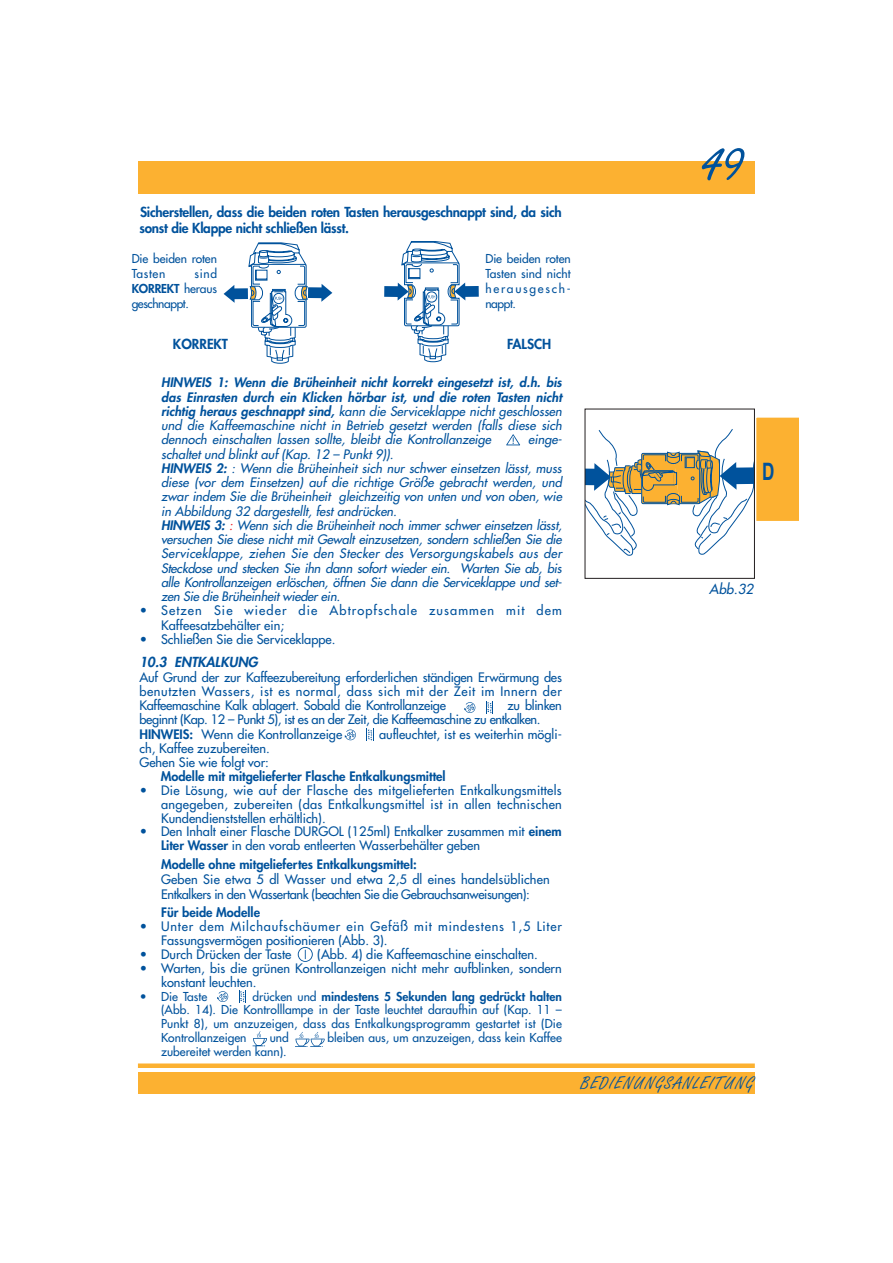
<style>
.page{position:relative;width:893px;height:1263px;background:#fff}
.page>*{position:absolute;margin:0;border:0;box-sizing:border-box;transform-origin:0 0}
.t1{font:60px "Freestyle Script";color:#00529c}
.t2{font:700 24px "Helvetica";color:#00529c;scale:.7 1}
.t3{font:18px "Freestyle Script";letter-spacing:.065em;color:#00529c}
.t4{font:800 13.5px/15.8px "Futura";letter-spacing:-.015em;color:#00529c}
.t5{font:italic 800 13.5px "Futura";color:#00529c}
.t6{font:italic 13.5px "Futura";color:#00529c}
.t7{font:italic 12.75px/14.2px "Futura";color:#00529c;text-align:justify}
.t8{font:12.75px/14px "Futura";color:#00529c}
.t9{font:12.75px/14.2px "Futura";letter-spacing:-.03em;color:#00529c}
.t10{font:800 12.75px "Futura";color:#00529c}
.t11{font:12.75px/14px "Futura";letter-spacing:.06em;color:#00529c}
.t12{font:12.75px/14.2px "Futura";letter-spacing:.085em;color:#00529c}
.t13{font:12px/15px "Futura";color:#00529c;text-align:justify}
.s1{font-weight:800}
.s2{color:#ed1e25}
</style>
<div class="page">
<div style="left:138px;top:161px;width:616px;height:33px;background:#fcb131"></div>
<hr style="left:138px;top:1064px;width:616px;height:4px;background:#fcb131">
<div style="left:138px;top:1072px;width:616px;height:22px;background:#fcb131"></div>
<svg style="left:586px;top:416px;width:212px;height:140px"></svg>
<div style="left:585px;top:468px;width:11px;height:17px;background:#00529c"></div>
<svg style="left:486px;top:701px;width:7px;height:12px"></svg>
<svg style="left:464px;top:702px;width:11px;height:11px"></svg>
<svg style="left:239px;top:990px;width:7px;height:12px"></svg>
<svg style="left:217px;top:991px;width:11px;height:11px"></svg>
<svg style="left:298px;top:947px;width:15px;height:15px"></svg>
<svg style="left:248px;top:243px;width:60px;height:121px"></svg>
<svg style="left:223px;top:285px;width:11px;height:18px"></svg>
<div style="left:233px;top:288px;width:15px;height:11px;background:#00529c"></div>
<svg style="left:321px;top:284px;width:11px;height:18px"></svg>
<div style="left:308px;top:287px;width:15px;height:11px;background:#00529c"></div>
<div style="left:464px;top:286px;width:15px;height:11px;background:#00529c"></div>
<svg style="left:397px;top:241px;width:68px;height:121px"></svg>
<div style="left:384px;top:286px;width:15px;height:11px;background:#00529c"></div>
<svg style="left:506px;top:434px;width:14px;height:11px"></svg>
<svg style="left:366px;top:729px;width:8px;height:12px"></svg>
<svg style="left:345px;top:730px;width:11px;height:10px"></svg>
<div style="left:138px;top:336px;width:125px;height:21px;background:#fff"></div>
<svg style="left:252px;top:1031px;width:15px;height:15px"></svg>
<svg style="left:295px;top:1032px;width:29px;height:15px"></svg>
<p class="t4" style="left:139px;top:205px;width:424px">Sicherstellen, dass die beiden roten Tasten herausgeschnappt sind, da sich sonst die Klappe nicht schließen lässt.</p>
<p class="t13" style="left:132px;top:252px;width:87px">Die beiden roten<br>Tasten</p>
<p class="t13" style="left:132px;top:267px;width:87px;text-indent:63px">sind <span class="s1">KORREKT</span> heraus geschnappt.</p>
<p class="t13" style="left:485px;top:252px;width:87px">Die beiden roten Tasten sind nicht herausgesch&shy;nappt.</p>
<p class="t4" style="left:173px;top:338px;width:57px">KORREKT</p>
<p class="t4" style="left:507px;top:337px;width:46px">FALSCH</p>
<h1 class="t1" style="left:701px;top:142px;width:43px">49</h1>
<p class="t7" style="left:161px;top:376px;width:402px"><span class="s1">HINWEIS 1: Wenn die Brüheinheit nicht korrekt eingesetzt ist, d.h. bis das Einrasten durch ein Klicken hörbar ist, und die roten Tasten nicht richtig heraus geschnappt sind,</span> kann die Serviceklappe nicht geschlossen und die Kaffeemaschine nicht in Betrieb gesetzt werden (falls diese sich dennoch einschalten lassen sollte, bleibt die Kontrollanzeige</p>
<p class="t7" style="left:528px;top:433px;width:35px">einge-</p>
<p class="t7" style="left:161px;top:448px;width:402px;text-align:left">schaltet und blinkt auf (Kap. 12 – Punkt 9)).<br><span class="s1">HINWEIS 2:</span> : Wenn die Brüheinheit sich nur schwer einsetzen lässt, muss diese (vor dem Einsetzen) auf die richtige Größe gebracht werden, und zwar indem Sie die Brüheinheit gleichzeitig von unten und von oben, wie in Abbildung 32 dargestellt, fest andrücken.<br><span class="s1">HINWEIS 3:</span> <span class="s2">:</span> Wenn sich die Brüheinheit noch immer schwer einsetzen lässt, versuchen Sie diese nicht mit Gewalt einzusetzen, sondern schließen Sie die Serviceklappe, ziehen Sie den Stecker des Versorgungskabels aus der Steckdose und stecken Sie ihn dann sofort wieder ein. Warten Sie ab, bis alle Kontrollanzeigen erlöschen, öffnen Sie dann die Serviceklappe und set&shy;zen Sie die Brüheinheit wieder ein.</p>
<p class="t12" style="left:161px;top:604px;width:402px;text-indent:-21px">• Setzen Sie wieder die Abtropfschale zusammen mit dem<br>Kaffeesatzbehälter ein;</p>
<p class="t8" style="left:140px;top:633px;width:197px">• Schließen Sie die Serviceklappe.</p>
<p class="t5" style="left:139px;top:656px;width:120px">10.3 ENTKALKUNG</p>
<p class="t8" style="left:139px;top:671px;width:424px;text-align:justify">Auf Grund der zur Kaffeezubereitung erforderlichen ständigen Erwärmung des benutzten Wassers, ist es normal, dass sich mit der Zeit im Innern der Kaffeemaschine Kalk ablagert. Sobald die Kontrollanzeige</p>
<p class="t9" style="left:139px;top:699px;width:424px;text-indent:368px">zu blinken beginnt (Kap. 12 – Punkt 5), ist es an der Zeit, die Kaffeemaschine zu entkalken.<br><span class="s1">HINWEIS:</span> Wenn die Kontrollanzeige</p>
<p class="t8" style="left:379px;top:728px;width:184px">aufleuchtet, ist es weiterhin mögli-</p>
<p class="t8" style="left:139px;top:742px;width:132px">ch, Kaffee zuzubereiten.<br>Gehen Sie wie folgt vor:</p>
<p class="t10" style="left:161px;top:770px;width:286px">Modelle mit mitgelieferter Flasche Entkalkungsmittel</p>
<p class="t8" style="left:161px;top:784px;width:402px;text-align:justify;text-indent:-21px">• Die Lösung, wie auf der Flasche des mitgelieferten Entkalkungsmittels angegeben, zubereiten (das Entkalkungsmittel ist in allen technischen Kundendienststellen erhältlich).</p>
<p class="t8" style="left:161px;top:826px;width:402px;text-indent:-21px">• Den Inhalt einer Flasche DURGOL (125ml) Entkalker zusammen mit <span class="s1">einem<br>Liter Wasser</span> in den vorab entleerten Wasserbehälter geben</p>
<p class="t10" style="left:161px;top:858px;width:257px">Modelle ohne mitgeliefertes Entkalkungsmittel:</p>
<p class="t9" style="left:161px;top:872px;width:390px;line-height:15px">Geben Sie etwa 5 dl Wasser und etwa 2,5 dl eines handelsüblichen<br>Entkalkers in den Wassertank (beachten Sie die Gebrauchsanweisungen):</p>
<p class="t10" style="left:161px;top:906px;width:100px">Für beide Modelle</p>
<p class="t11" style="left:161px;top:920px;width:402px;text-indent:-21px">• Unter dem Milchaufschäumer ein Gefäß mit mindestens 1,5 Liter<br>Fassungsvermögen positionieren (Abb. 3).</p>
<p class="t8" style="left:140px;top:948px;width:153px">• Durch Drücken der Taste</p>
<p class="t8" style="left:317px;top:948px;width:222px">(Abb. 4) die Kaffeemaschine einschalten.</p>
<p class="t8" style="left:161px;top:962px;width:402px;text-indent:-21px">• Warten, bis die grünen Kontrollanzeigen nicht mehr aufblinken, sondern konstant leuchten.</p>
<p class="t13" style="left:140px;top:989px;width:69px">• Die Taste</p>
<p class="t13" style="left:161px;top:990px;width:402px;line-height:14px;text-indent:91px">drücken und <span class="s1">mindestens 5 Sekunden lang gedrückt halten </span>(Abb. 14). Die Kontrolllampe in der Taste leuchtet daraufhin auf (Kap. 11 – Punkt 8), um anzuzeigen, dass das Entkalkungsprogramm gestartet ist (Die Kontrollanzeigen</p>
<p class="t13" style="left:270px;top:1031px;width:21px">und</p>
<p class="t13" style="left:327px;top:1031px;width:236px">bleiben aus, um anzuzeigen, dass kein Kaffee</p>
<p class="t13" style="left:161px;top:1045px;width:127px">zubereitet werden kann).</p>
<h2 class="t2" style="left:762px;top:463px;width:19px">D</h2>
<p class="t6" style="left:709px;top:582px;width:46px">Abb.32</p>
<h3 class="t3" style="left:580px;top:1077px;width:174px">BEDIENUNGSANLEITUNG</h3>
</div>
